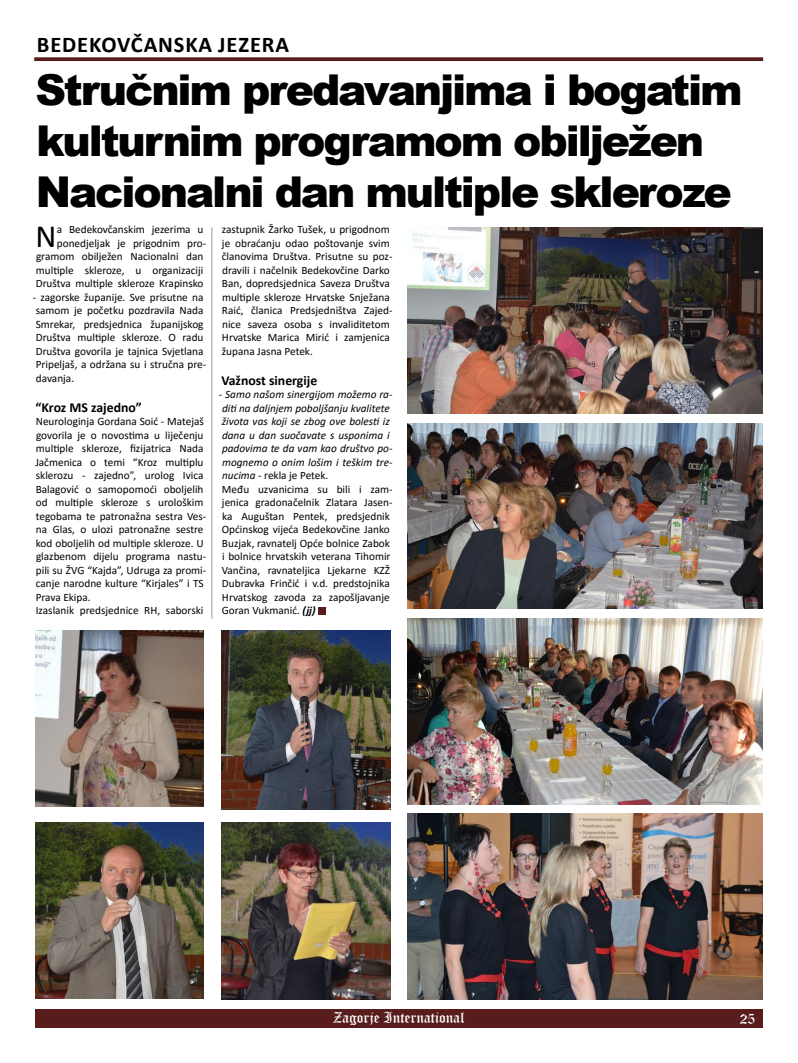
<style>
.page{position:relative;width:798px;height:1063px;background:#fff}
.page>*{position:absolute;margin:0;border:0;box-sizing:border-box;transform-origin:0 0}
.t1{font:900 42.5px/51px "Arial";letter-spacing:-.05em;color:#000}
.t2{font:32.5px "Calibri";color:#000}
.t3{font:700 22.5px "Calibri";color:#000}
.t4{font:15px "Old English Text";color:#fff}
.t5{font:700 13.75px "Calibri";color:#000}
.t6{font:11.25px/13.5px "Calibri";color:#000}
.s1{font-style:italic}
.s2{font-weight:700;font-style:italic}
</style>
<div class="page">
<div style="left:35px;top:1009px;width:727px;height:19px;background:#581c1c"></div>
<div style="left:318px;top:607px;width:7px;height:7px;background:#581c1c"></div>
<svg style="left:34px;top:57px;width:728px;height:4px;background:#642d2d"></svg>
<img style="left:407px;top:227px;width:355px;height:186px">
<img style="left:407px;top:423px;width:355px;height:186px">
<img style="left:407px;top:619px;width:355px;height:186px">
<img style="left:407px;top:813px;width:355px;height:186px">
<img style="left:35px;top:630px;width:169px;height:177px">
<img style="left:35px;top:822px;width:169px;height:177px">
<img style="left:221px;top:630px;width:169px;height:179px">
<img style="left:221px;top:822px;width:169px;height:177px">
<hr style="left:211px;top:228px;width:1px;height:391px;background:#9c9b9b">
<h3 class="t3" style="left:37px;top:29px;width:15px">Bedekov</h3>
<h3 class="t3" style="left:131px;top:29px;width:28px">čanska</h3>
<h3 class="t3" style="left:218px;top:29px;width:13px">jezera</h3>
<h1 class="t1" style="left:35px;top:63px;width:708px">Stručnim predavanjima i bogatim kulturnim programom obilježen<br>Nacionalni dan multiple skleroze</h1>
<h2 class="t2" style="left:35px;top:214px;width:23px">N</h2>
<p class="t6" style="left:222px;top:223px;width:172px">zastupnik Žarko Tušek, u prigodnom je obraćanju odao poštovanje svim članovima Društva. Prisutne su poz&shy;dravili i načelnik Bedekovčine Darko Ban, dopredsjednica Saveza Društva multiple skleroze Hrvatske Snježana Raić, članica Predsjedništva Zajed&shy;nice saveza osoba s invaliditetom Hrvatske Marica Mirić i zamjenica župana Jasna Petek.</p>
<p class="t5" style="left:221px;top:371px;width:97px">Važnost sinergije</p>
<p class="t6" style="left:219px;top:388px;width:175px"><span class="s1">- Samo našom sinergijom možemo ra&shy;diti na daljnjem poboljšanju kvalitete života vas koji se zbog ove bolesti iz dana u dan suočavate s usponima i padovima te da vam kao društvo po&shy;mognemo o onim lošim i teškim tre&shy;nucima</span> - rekla je Petek.<br>Među uzvanicima su bili i zam&shy;jenica gradonačelnik Zlatara Jasen&shy;ka Auguštan Pentek, predsjednik Općinskog vijeća Bedekovčine Janko Buzjak, ravnatelj Opće bolnice Zabok<br>i bolnice hrvatskih veterana Tihomir Vančina, ravnateljica Ljekarne KZŽ Dubravka Frinčić i v.d. predstojnika Hrvatskog zavoda za zapošljavanje Goran Vukmanić. <span class="s2">(jj)</span></p>
<p class="t6" style="left:36px;top:223px;width:172px;text-align:right">a Bedekovčanskim jezerima u ponedjeljak je prigodnim pro&shy;gramom obilježen Nacionalni dan multiple skleroze, u organizaciji Društva multiple skleroze Krapinsko</p>
<p class="t6" style="left:33px;top:290px;width:175px">- zagorske županije. Sve prisutne na samom je početku pozdravila Nada<br>Smrekar, predsjednica županijskog<br>Društva multiple skleroze. O radu<br>Društva govorila je tajnica Svjetlana<br>Pripeljaš, a održana su i stručna pre&shy;davanja.</p>
<p class="t5" style="left:36px;top:398px;width:108px">“Kroz MS zajedno”</p>
<p class="t6" style="left:35px;top:415px;width:172px">Neurologinja Gordana Soić - Matejaš govorila je o novostima u liječenju multiple skleroze, fizijatrica Nada Jačmenica o temi “Kroz multiplu sklerozu - zajedno”, urolog Ivica Balagović o samopomoći oboljelih od multiple skleroze s urološkim tegobama te patronažna sestra Ves&shy;na Glas, o ulozi patronažne sestre kod oboljelih od multiple skleroze. U glazbenom dijelu programa nastu&shy;pili su ŽVG “Kajda”, Udruga za promi&shy;canje narodne kulture “Kirjales” i TS Prava Ekipa.<br>Izaslanik predsjednice RH, saborski</p>
<h3 class="t4" style="left:333px;top:1008px;width:133px">Zagorje International</h3>
<h3 class="t4" style="left:739px;top:1009px;width:17px">25</h3>
</div>
